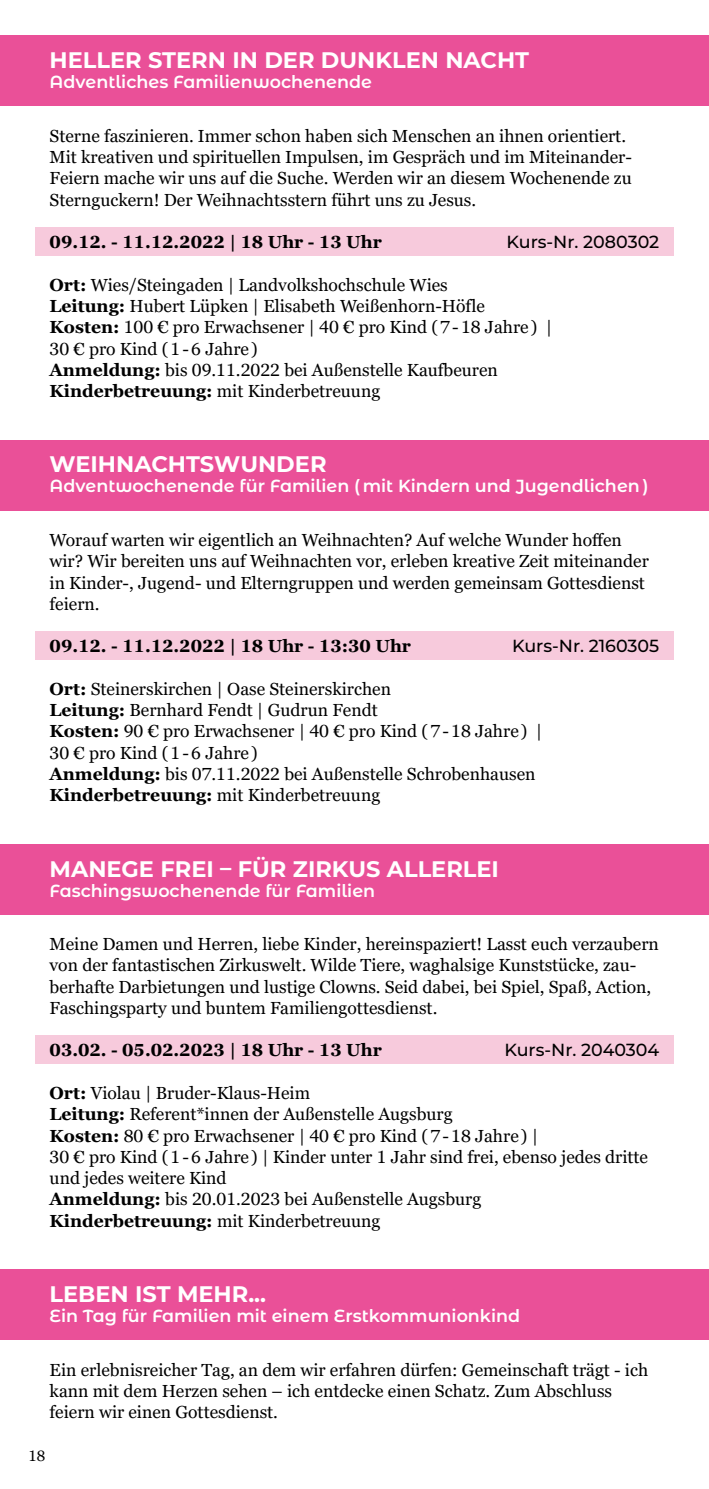
<style>
.page{position:relative;width:709px;height:1489px;background:#fff}
.page>*{position:absolute;margin:0;border:0;box-sizing:border-box;transform-origin:0 0}
.t1{font:700 22.5px "Montserrat";color:#fff}
.t2{font:17.5px/21.2px "Georgia Pro";color:#000}
.t3{font:600 17.5px "Montserrat Alternates";color:#fff}
.t4{font:700 17.5px "Georgia Pro";color:#000}
.t5{font:500 17.5px "Montserrat";color:#000}
.t6{font:15px "Georgia Pro";color:#000}
.s1{font-weight:700}
</style>
<div class="page">
<div style="left:0;top:35px;width:709px;height:71px;background:#ea5098"></div>
<div style="left:35px;top:227px;width:638px;height:28px;background:#f7cadc"></div>
<div style="left:0;top:439px;width:709px;height:71px;background:#ea5098"></div>
<div style="left:0;top:843px;width:709px;height:71px;background:#ea5098"></div>
<div style="left:0;top:1269px;width:709px;height:70px;background:#ea5098"></div>
<hr style="left:708px;top:1056px;width:1px;height:71px;background:#ea5098">
<hr style="left:708px;top:652px;width:1px;height:71px;background:#ea5098">
<hr style="left:708px;top:248px;width:1px;height:71px;background:#ea5098">
<div style="left:35px;top:631px;width:638px;height:28px;background:#f7cadc"></div>
<div style="left:35px;top:1035px;width:638px;height:28px;background:#f7cadc"></div>
<p class="t1" style="left:50px;top:44px;width:481px">HELLER STERN IN DER DUNKLEN NACHT</p>
<p class="t3" style="left:50px;top:70px;width:324px">Adventliches Familienwochenende</p>
<p class="t2" style="left:50px;top:126px;width:584px">Sterne faszinieren. Immer schon haben sich Menschen an ihnen orientiert.<br>Mit kreativen und spirituellen Impulsen, im Gespräch und im Miteinander-Feiern mache wir uns auf die Suche. Werden wir an diesem Wochenende zu Sternguckern! Der Weihnachtsstern führt uns zu Jesus.</p>
<p class="t4" style="left:50px;top:232px;width:334px">09.12. - 11.12.2022 | 18 Uhr - 13 Uhr</p>
<p class="t2" style="left:50px;top:275px;width:504px"><span class="s1">Ort:</span> Wies/Steingaden | Landvolkshochschule Wies<br><span class="s1">Leitung:</span> Hubert Lüpken | Elisabeth Weißenhorn-Höfle <span class="s1">Kosten:</span> 100 € pro Erwachsener | 40 € pro Kind (7-18 Jahre ) | 30 € pro Kind (1-6 Jahre )<br><span class="s1">Anmeldung:</span> bis 09.11.2022 bei Außenstelle Kaufbeuren <span class="s1">Kinderbetreuung:</span> mit Kinderbetreuung</p>
<p class="t5" style="left:506px;top:230px;width:154px">Kurs-N r. 2080302</p>
<p class="t1" style="left:50px;top:448px;width:261px">WEIH NACHTSWUNDER</p>
<p class="t3" style="left:50px;top:474px;width:600px">Adventwochenende für Familien ( mit Kindern und Jugendlichen )</p>
<p class="t2" style="left:50px;top:530px;width:600px">Worauf warten wir eigentlich an Weihnachten? Auf welche Wunder hoffen wir? Wir bereiten uns auf Weihnachten vor, erleben kreative Zeit miteinander in Kinder-, Jugend- und Elterngruppen und werden gemeinsam Gottesdienst feiern.</p>
<p class="t4" style="left:50px;top:636px;width:363px">09.12. - 11.12.2022 | 18 Uhr - 13:30 Uhr</p>
<p class="t2" style="left:50px;top:679px;width:494px"><span class="s1">Ort:</span> Steinerskirchen | Oase Steinerskirchen<br><span class="s1">Leitung:</span> Bernhard Fendt | Gudrun Fendt<br><span class="s1">Kosten:</span> 90 € pro Erwachsener | 40 € pro Kind (7-18 Jahre ) | 30 € pro Kind (1-6 Jahre )<br><span class="s1">Anmeldung:</span> bis 07.11.2022 bei Außenstelle Schrobenhausen <span class="s1">Kinderbetreuung:</span> mit Kinderbetreuung</p>
<p class="t5" style="left:512px;top:634px;width:149px">Kurs-N r. 2160305</p>
<p class="t1" style="left:50px;top:852px;width:73px">MANEGE</p>
<p class="t1" style="left:160px;top:852px;width:340px">FREI – FÜR ZIRKUS ALLERLEI</p>
<p class="t3" style="left:50px;top:877px;width:327px">Faschingswochenende für Familien</p>
<p class="t2" style="left:50px;top:934px;width:610px">Meine Damen und Herren, liebe Kinder, hereinspaziert! Lasst euch verzaubern von der fantastischen Zirkuswelt. Wilde Tiere, waghalsige Kunststücke, zau&shy;berhafte Darbietungen und lustige Clowns. Seid dabei, bei Spiel, Spaß, Action, Faschingsparty und buntem Familiengottesdienst.</p>
<p class="t4" style="left:50px;top:1040px;width:334px">03.02. - 05.02.2023 | 18 Uhr - 13 Uhr</p>
<p class="t2" style="left:50px;top:1082px;width:600px"><span class="s1">Ort:</span> Violau | Bruder-Klaus-Heim<br><span class="s1">Leitung:</span> Referent*innen der Außenstelle Augsburg<br><span class="s1">Kosten:</span> 80 € pro Erwachsener | 40 € pro Kind (7-18 Jahre ) |<br>30 € pro Kind (1-6 Jahre ) | Kinder unter 1 Jahr sind frei, ebenso jedes dritte und jedes weitere Kind<br><span class="s1">Anmeldung:</span> bis 20.01.2023 bei Außenstelle Augsburg <span class="s1">Kinderbetreuung:</span> mit Kinderbetreuung</p>
<p class="t5" style="left:504px;top:1037px;width:156px">Kurs-N r. 2040304</p>
<p class="t1" style="left:50px;top:1277px;width:146px">LEBEN IST MEHR</p>
<p class="t1" style="left:248px;top:1277px;width:19px">...</p>
<p class="t3" style="left:50px;top:1303px;width:472px">Ein Tag für Familien mit einem Erstkommunionkind</p>
<p class="t2" style="left:50px;top:1359px;width:600px">Ein erlebnisreicher Tag, an dem wir erfahren dürfen: Gemeinschaft trägt - ich kann mit dem Herzen sehen – ich entdecke einen Schatz. Zum Abschluss feiern wir einen Gottesdienst.</p>
<p class="t6" style="left:28px;top:1446px;width:18px">18</p>
</div>
